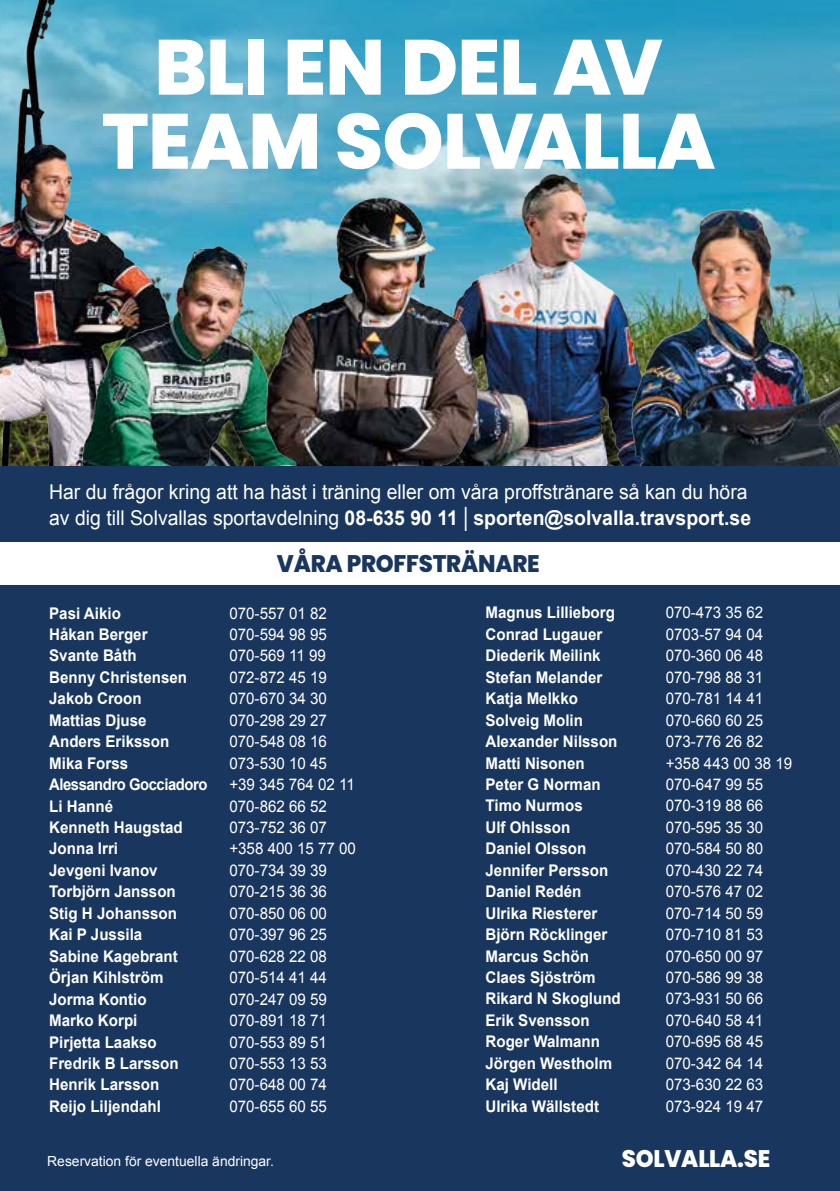
<style>
.page{position:relative;width:840px;height:1191px;background:#fff}
.page>*{position:absolute;margin:0;border:0;box-sizing:border-box;transform-origin:0 0}
.t1{font:800 78px/74px "Poppins";letter-spacing:-.01em;color:#fff;text-align:center}
.t2{font:800 24px "Poppins";letter-spacing:-.01em;color:#19365e;scale:.95 1}
.t3{font:800 24px "Poppins";letter-spacing:-.01em;color:#fff;scale:.95 1}
.t4{font:20.4px/26.4px "Arial";color:#fff;scale:.95 1}
.t5{font:700 16px "Arial";color:#fff;scale:.94 1}
.t6{font:16px "Arial";color:#fff;scale:.94 1}
.t7{font:700 16px "Arial";letter-spacing:-.03em;color:#fff;scale:.92 1}
.t8{font:13.8px "Arial";color:#fff}
.s1{font-weight:700}
.s2{font-size:33.6px}
</style>
<div class="page">
<svg style="left:262px;top:0;width:577px;height:192px;background:#3da2c5"></svg>
<img style="left:0;top:0;width:262px;height:466px">
<img style="left:61px;top:42px;width:241px;height:424px">
<img style="left:416px;top:165px;width:244px;height:301px">
<img style="left:256px;top:181px;width:229px;height:285px">
<img style="left:608px;top:192px;width:231px;height:274px">
<div style="left:0;top:466px;width:839px;height:725px;background:#19365e"></div>
<div style="left:0;top:542px;width:839px;height:43px;background:#fff"></div>
<h1 class="t1" style="left:102px;top:31px;width:615px">BLI EN DEL AV<br>TEAM SOLVALLA</h1>
<p class="t4" style="left:49px;top:478px;width:740px">Har du frågor kring att ha häst i träning eller om våra proffstränare så kan du höra av dig till Solvallas sportavdelning <span class="s1">08-635 90 11</span> <span class="s2">I</span> <span class="s1">sporten@solvalla.travsport.se</span></p>
<h2 class="t2" style="left:277px;top:550px;width:278px">VÅRA PROFFSTRÄNARE</h2>
<p class="t5" style="left:49px;top:602px;width:78px">Pasi Aikio</p>
<p class="t6" style="left:229px;top:602px;width:105px">070-557 01 82</p>
<p class="t5" style="left:49px;top:624px;width:106px">Håkan Berger</p>
<p class="t6" style="left:229px;top:624px;width:105px">070-594 98 95</p>
<p class="t5" style="left:49px;top:645px;width:94px">Svante Båth</p>
<p class="t6" style="left:229px;top:645px;width:104px">070-569 11 99</p>
<p class="t5" style="left:49px;top:666px;width:148px">Benny Christensen</p>
<p class="t6" style="left:229px;top:667px;width:105px">072-872 45 19</p>
<p class="t5" style="left:49px;top:688px;width:100px">Jakob Croon</p>
<p class="t6" style="left:229px;top:688px;width:105px">070-670 34 30</p>
<p class="t5" style="left:49px;top:709px;width:105px">Mattias Djuse</p>
<p class="t6" style="left:229px;top:709px;width:105px">070-298 29 27</p>
<p class="t5" style="left:49px;top:731px;width:129px">Anders Eriksson</p>
<p class="t6" style="left:229px;top:731px;width:105px">070-548 08 16</p>
<p class="t5" style="left:49px;top:752px;width:86px">Mika Forss</p>
<p class="t6" style="left:229px;top:752px;width:105px">073-530 10 45</p>
<p class="t7" style="left:49px;top:774px;width:173px">Alessandro Gocciadoro</p>
<p class="t6" style="left:229px;top:774px;width:135px">+39 345 764 02 11</p>
<p class="t5" style="left:49px;top:795px;width:69px">Li Hanné</p>
<p class="t6" style="left:229px;top:795px;width:105px">070-862 66 52</p>
<p class="t5" style="left:49px;top:817px;width:144px">Kenneth Haugstad</p>
<p class="t6" style="left:229px;top:817px;width:105px">073-752 36 07</p>
<p class="t5" style="left:49px;top:838px;width:75px">Jonna Irri</p>
<p class="t6" style="left:229px;top:838px;width:136px">+358 400 15 77 00</p>
<p class="t5" style="left:49px;top:859px;width:117px">Jevgeni Ivanov</p>
<p class="t6" style="left:229px;top:860px;width:105px">070-734 39 39</p>
<p class="t5" style="left:49px;top:881px;width:136px">Torbjörn Jansson</p>
<p class="t6" style="left:229px;top:881px;width:105px">070-215 36 36</p>
<p class="t5" style="left:49px;top:902px;width:137px">Stig H Johansson</p>
<p class="t6" style="left:229px;top:902px;width:105px">070-850 06 00</p>
<p class="t5" style="left:49px;top:924px;width:100px">Kai P Jussila</p>
<p class="t6" style="left:229px;top:924px;width:105px">070-397 96 25</p>
<p class="t5" style="left:49px;top:945px;width:138px">Sabine Kagebrant</p>
<p class="t6" style="left:229px;top:945px;width:105px">070-628 22 08</p>
<p class="t5" style="left:49px;top:967px;width:123px">Örjan Kihlström</p>
<p class="t6" style="left:229px;top:967px;width:105px">070-514 41 44</p>
<p class="t5" style="left:49px;top:988px;width:105px">Jorma Kontio</p>
<p class="t6" style="left:229px;top:988px;width:105px">070-247 09 59</p>
<p class="t5" style="left:49px;top:1010px;width:95px">Marko Korpi</p>
<p class="t6" style="left:229px;top:1010px;width:105px">070-891 18 71</p>
<p class="t5" style="left:49px;top:1031px;width:116px">Pirjetta Laakso</p>
<p class="t6" style="left:229px;top:1031px;width:105px">070-553 89 51</p>
<p class="t5" style="left:49px;top:1052px;width:139px">Fredrik B Larsson</p>
<p class="t6" style="left:229px;top:1052px;width:105px">070-553 13 53</p>
<p class="t5" style="left:49px;top:1074px;width:119px">Henrik Larsson</p>
<p class="t6" style="left:229px;top:1074px;width:105px">070-648 00 74</p>
<p class="t5" style="left:49px;top:1095px;width:120px">Reijo Liljendahl</p>
<p class="t6" style="left:229px;top:1095px;width:105px">070-655 60 55</p>
<p class="t5" style="left:485px;top:602px;width:139px">Magnus Lillieborg</p>
<p class="t6" style="left:665px;top:602px;width:105px">070-473 35 62</p>
<p class="t5" style="left:485px;top:624px;width:126px">Conrad Lugauer</p>
<p class="t6" style="left:665px;top:624px;width:105px">0703-57 94 04</p>
<p class="t5" style="left:485px;top:645px;width:124px">Diederik Meilink</p>
<p class="t6" style="left:665px;top:645px;width:105px">070-360 06 48</p>
<p class="t5" style="left:485px;top:666px;width:126px">Stefan Melander</p>
<p class="t6" style="left:665px;top:666px;width:105px">070-798 88 31</p>
<p class="t5" style="left:485px;top:688px;width:100px">Katja Melkko</p>
<p class="t6" style="left:665px;top:688px;width:105px">070-781 14 41</p>
<p class="t5" style="left:485px;top:709px;width:105px">Solveig Molin</p>
<p class="t6" style="left:665px;top:709px;width:105px">070-660 60 25</p>
<p class="t5" style="left:485px;top:731px;width:142px">Alexander Nilsson</p>
<p class="t6" style="left:665px;top:731px;width:105px">073-776 26 82</p>
<p class="t5" style="left:485px;top:752px;width:107px">Matti Nisonen</p>
<p class="t6" style="left:665px;top:752px;width:136px">+358 443 00 38 19</p>
<p class="t5" style="left:485px;top:774px;width:124px">Peter G Norman</p>
<p class="t6" style="left:665px;top:774px;width:105px">070-647 99 55</p>
<p class="t5" style="left:485px;top:795px;width:105px">Timo Nurmos</p>
<p class="t6" style="left:665px;top:795px;width:105px">070-319 88 66</p>
<p class="t5" style="left:485px;top:816px;width:92px">Ulf Ohlsson</p>
<p class="t6" style="left:665px;top:817px;width:105px">070-595 35 30</p>
<p class="t5" style="left:485px;top:838px;width:109px">Daniel Olsson</p>
<p class="t6" style="left:665px;top:838px;width:105px">070-584 50 80</p>
<p class="t5" style="left:485px;top:859px;width:132px">Jennifer Persson</p>
<p class="t6" style="left:665px;top:859px;width:105px">070-430 22 74</p>
<p class="t5" style="left:485px;top:881px;width:103px">Daniel Redén</p>
<p class="t6" style="left:665px;top:881px;width:105px">070-576 47 02</p>
<p class="t5" style="left:485px;top:902px;width:120px">Ulrika Riesterer</p>
<p class="t6" style="left:665px;top:902px;width:105px">070-714 50 59</p>
<p class="t5" style="left:485px;top:924px;width:131px">Björn Röcklinger</p>
<p class="t6" style="left:665px;top:924px;width:105px">070-710 81 53</p>
<p class="t5" style="left:485px;top:945px;width:111px">Marcus Schön</p>
<p class="t6" style="left:665px;top:945px;width:105px">070-650 00 97</p>
<p class="t5" style="left:485px;top:967px;width:119px">Claes Sjöström</p>
<p class="t6" style="left:665px;top:967px;width:105px">070-586 99 38</p>
<p class="t5" style="left:485px;top:988px;width:145px">Rikard N Skoglund</p>
<p class="t6" style="left:665px;top:988px;width:105px">073-931 50 66</p>
<p class="t5" style="left:485px;top:1009px;width:112px">Erik Svensson</p>
<p class="t6" style="left:665px;top:1009px;width:105px">070-640 58 41</p>
<p class="t5" style="left:485px;top:1031px;width:123px">Roger Walmann</p>
<p class="t6" style="left:665px;top:1031px;width:105px">070-695 68 45</p>
<p class="t5" style="left:485px;top:1052px;width:136px">Jörgen Westholm</p>
<p class="t6" style="left:665px;top:1052px;width:105px">070-342 64 14</p>
<p class="t5" style="left:485px;top:1074px;width:78px">Kaj Widell</p>
<p class="t6" style="left:665px;top:1074px;width:105px">073-630 22 63</p>
<p class="t5" style="left:485px;top:1095px;width:122px">Ulrika Wällstedt</p>
<p class="t6" style="left:665px;top:1095px;width:105px">073-924 19 47</p>
<p class="t8" style="left:47px;top:1152px;width:228px">Reservation för eventuella ändringar.</p>
<h2 class="t3" style="left:621px;top:1144px;width:158px">SOLVALLA.SE</h2>
</div>
